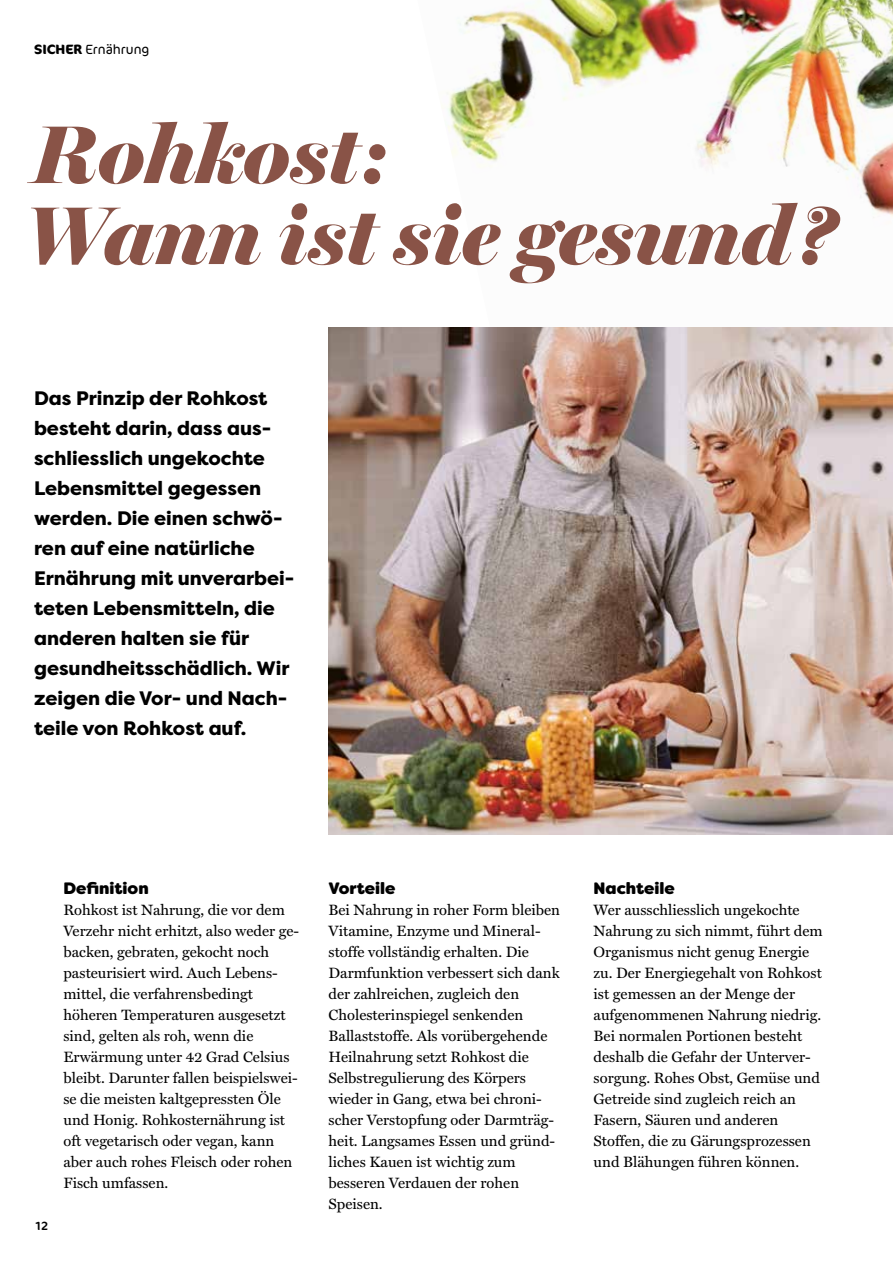
<style>
.page{position:relative;width:893px;height:1263px;background:#fff}
.page>*{position:absolute;margin:0;border:0;box-sizing:border-box;transform-origin:0 0}
.t1{font:italic 900 82.5px/81px "Miller Banner";color:#895347}
.t2{font:800 19.5px/30px "Filson Pro";color:#000}
.t3{font:800 16.5px "Filson Soft";color:#000}
.t4{font:15px/21px "Miller Text Roman";color:#000}
.t5{font:300 13.5px "Cocon Pro";color:#000}
.t6{font:12px "Cocon Pro";color:#000}
.s1{font-weight:700}
</style>
<div class="page">
<img style="left:447px;top:0;width:446px;height:218px">
<img style="left:329px;top:327px;width:564px;height:508px">
<p class="t5" style="left:34px;top:41px;width:117px"><span class="s1">SICHER</span> Ernährung</p>
<h1 class="t1" style="left:25px;top:113px;width:818px">Rohkost:<br>Wann ist sie gesund?</h1>
<p class="t2" style="left:34px;top:383px;width:262px">Das Prinzip der Rohkost besteht darin, dass aus&shy;schliesslich ungekochte<br>Lebensmittel gegessen werden. Die einen schwö&shy;ren auf eine natürliche<br>Ernährung mit unverarbei&shy;teten Lebensmitteln, die anderen halten sie für gesundheitsschädlich. Wir zeigen die Vor- und Nach&shy;teile von Rohkost auf.</p>
<p class="t6" style="left:34px;top:1218px;width:16px">12</p>
<p class="t3" style="left:63px;top:878px;width:87px">Definition</p>
<p class="t4" style="left:63px;top:899px;width:237px">Rohkost ist Nahrung, die vor dem<br>Verzehr nicht erhitzt, also weder ge&shy;backen, gebraten, gekocht noch pasteurisiert wird. Auch Lebens&shy;mittel, die verfahrensbedingt höheren Temperaturen ausgesetzt sind, gelten als roh, wenn die<br>Erwärmung unter 42 Grad Celsius bleibt. Darunter fallen beispielswei&shy;se die meisten kaltgepressten Öle und Honig. Rohkosternährung ist oft vegetarisch oder vegan, kann aber auch rohes Fleisch oder rohen<br>Fisch umfassen.</p>
<p class="t3" style="left:329px;top:878px;width:68px">Vorteile</p>
<p class="t4" style="left:329px;top:899px;width:233px">Bei Nahrung in roher Form bleiben<br>Vitamine, Enzyme und Mineral&shy;stoffe vollständig erhalten. Die<br>Darmfunktion verbessert sich dank der zahlreichen, zugleich den<br>Cholesterinspiegel senkenden<br>Ballaststoffe. Als vorübergehende<br>Heilnahrung setzt Rohkost die<br>Selbstregulierung des Körpers wieder in Gang, etwa bei chroni&shy;scher Verstopfung oder Darmträg&shy;heit. Langsames Essen und gründ&shy;liches Kauen ist wichtig zum besseren Verdauen der rohen<br>Speisen.</p>
<p class="t3" style="left:594px;top:878px;width:83px">Nachteile</p>
<p class="t4" style="left:594px;top:899px;width:231px">Wer ausschliesslich ungekochte<br>Nahrung zu sich nimmt, führt dem<br>Organismus nicht genug Energie zu. Der Energiegehalt von Rohkost ist gemessen an der Menge der aufgenommenen Nahrung niedrig.<br>Bei normalen Portionen besteht deshalb die Gefahr der Unterver&shy;sorgung. Rohes Obst, Gemüse und<br>Getreide sind zugleich reich an<br>Fasern, Säuren und anderen<br>Stoffen, die zu Gärungsprozessen und Blähungen führen können.</p>
</div>
